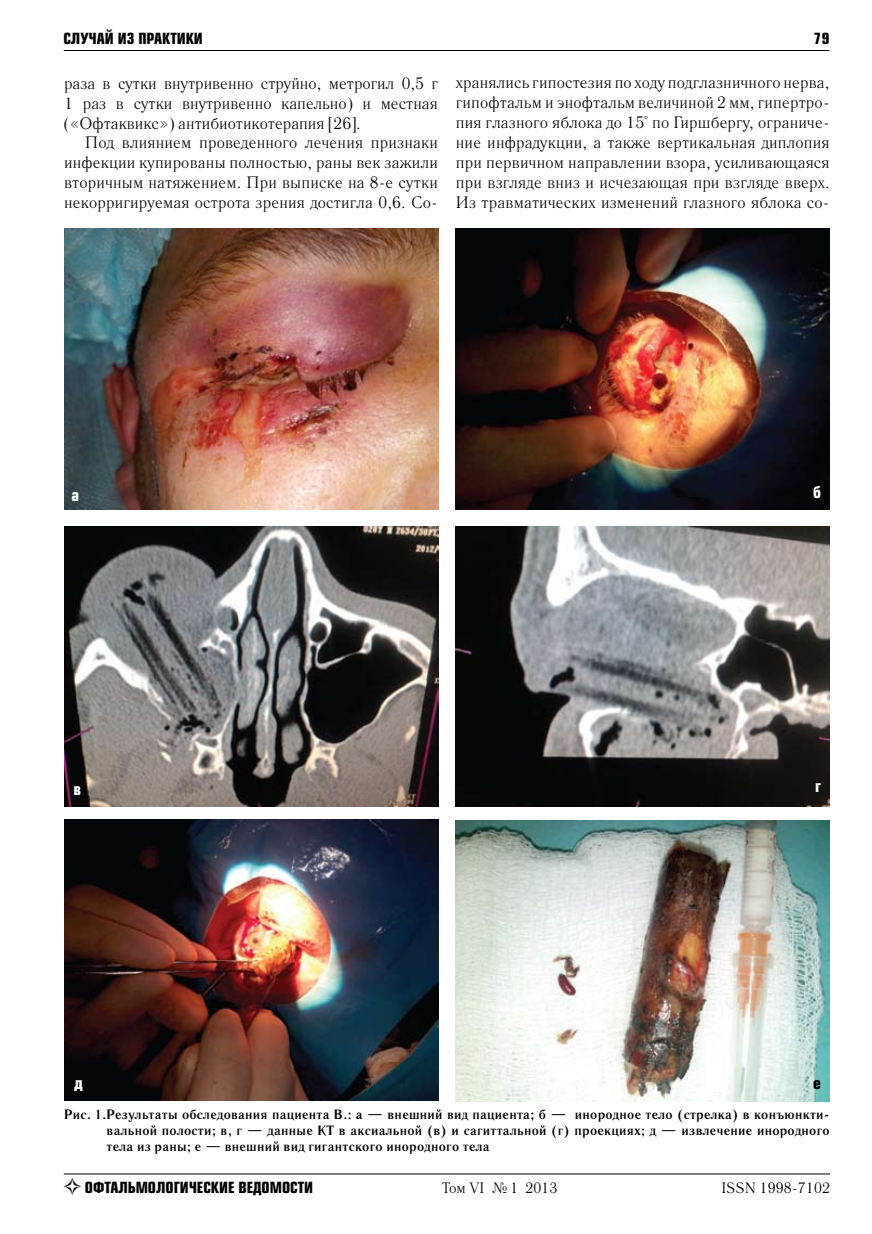
<style>
.page{position:relative;width:872px;height:1234px;background:#fff}
.page>*{position:absolute;margin:0;border:0;box-sizing:border-box;transform-origin:0 0}
.t1{font:16.5px/20px "Literaturnaya C";letter-spacing:.01em;color:#000;text-align:justify}
.t2{font:700 16.5px "Europe Cond";color:#fff}
.t3{font:700 16.5px "Europe Cond";color:#000}
.t4{font:700 15px "Europe Cond";color:#000}
.t5{font:15px "Literaturnaya C";color:#000}
.t6{font:700 13.5px/16.2px "Literaturnaya C";letter-spacing:.02em;color:#000;text-align:justify}
</style>
<div class="page">
<hr style="left:64px;top:50px;width:765px;height:1px;background:#000">
<hr style="left:64px;top:1173px;width:766px;height:1px;background:#000">
<img style="left:64px;top:228px;width:374px;height:281px">
<img style="left:64px;top:526px;width:374px;height:280px">
<img style="left:64px;top:819px;width:374px;height:280px">
<img style="left:455px;top:820px;width:374px;height:281px">
<img style="left:455px;top:526px;width:374px;height:280px">
<img style="left:455px;top:228px;width:374px;height:281px">
<p class="t4" style="left:63px;top:29px;width:141px">Случай из практики</p>
<p class="t4" style="left:814px;top:29px;width:17px">79</p>
<p class="t1" style="left:64px;top:73px;width:375px">раза в сутки внутривенно струйно, метрогил 0,5 г 1 раз в сутки внутривенно капельно) и местная («Офтаквикс») антибиотикотерапия [26].</p>
<p class="t1" style="left:64px;top:133px;width:375px;text-indent:21px">Под влиянием проведенного лечения признаки инфекции купированы полностью, раны век зажили вторичным натяжением. При выписке на 8‑ е сутки некорригируемая острота зрения достигла 0,6. Со-</p>
<p class="t1" style="left:456px;top:73px;width:375px">хранялись гипостезия по ходу подглазничного нерва, гипофтальм и энофтальм величиной 2 мм, гипертро&shy;пия глазного яблока до 15° по Гиршбергу, ограниче&shy;ние инфрадукции, а также вертикальная диплопия при первичном направлении взора, усиливающаяся при взгляде вниз и исчезающая при взгляде вверх.<br>Из травматических изменений глазного яблока со-</p>
<p class="t2" style="left:72px;top:483px;width:9px">а</p>
<p class="t2" style="left:73px;top:778px;width:9px">в</p>
<p class="t2" style="left:813px;top:480px;width:9px">б</p>
<p class="t2" style="left:815px;top:775px;width:8px">г</p>
<p class="t2" style="left:74px;top:1071px;width:10px">д</p>
<p class="t3" style="left:813px;top:1071px;width:9px">е</p>
<p class="t6" style="left:107px;top:1105px;width:724px;text-indent:-43px">Рис. 1.Результаты обследования пациента В.: а — внешний вид пациента; б — инородное тело (стрелка) в конъюнкти&shy;вальной полости; в, г — данные КТ в аксиальной (в) и сагиттальной (г) проекциях; д — извлечение инородного тела из раны; е — внешний вид гигантского инородного тела</p>
<p class="t4" style="left:85px;top:1177px;width:19px">ОФТАЛЬМ</p>
<p class="t4" style="left:148px;top:1177px;width:35px">ОЛОГИЧЕСКИЕ</p>
<p class="t4" style="left:238px;top:1177px;width:60px">ВЕДОМОСТИ</p>
<p class="t5" style="left:442px;top:1179px;width:117px">Том VI №1 2013</p>
<p class="t5" style="left:721px;top:1179px;width:110px">ISSN 1998-7102</p>
</div>
